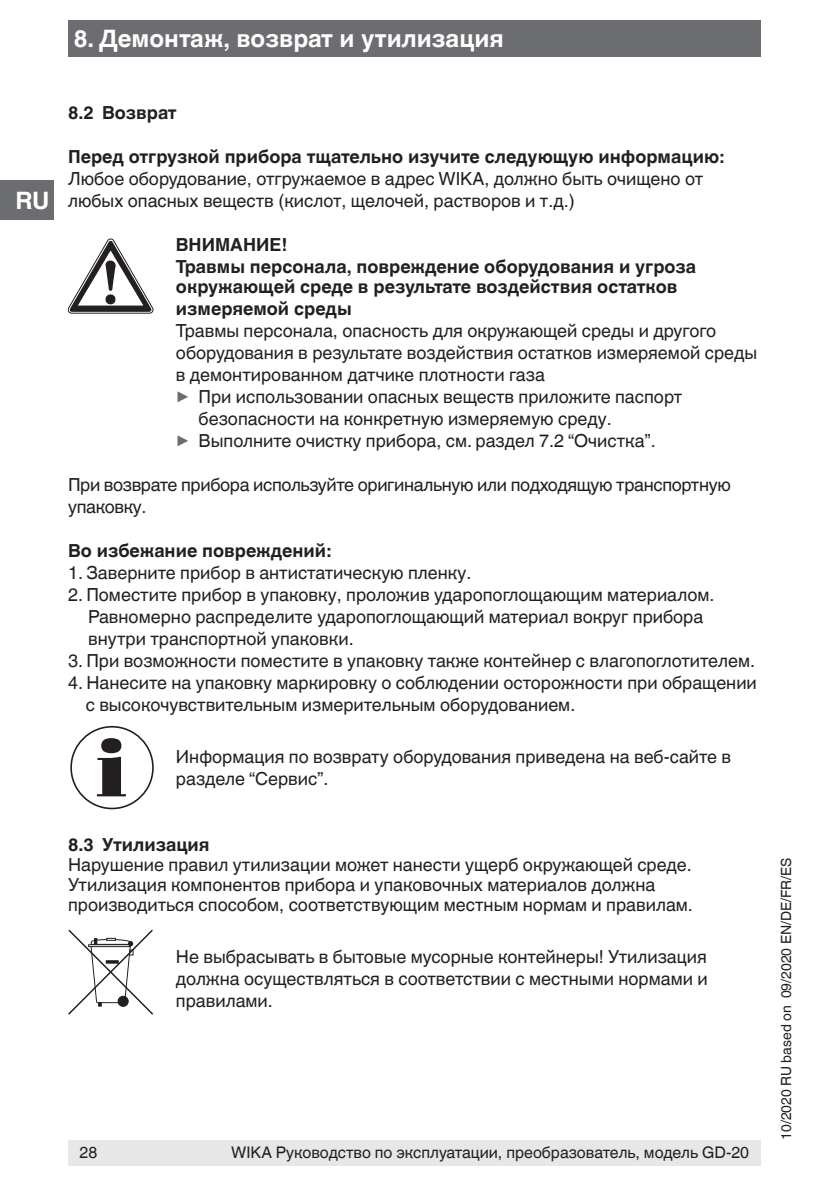
<style>
.page{position:relative;width:840px;height:1191px;background:#fff}
.page>*{position:absolute;margin:0;border:0;box-sizing:border-box;transform-origin:0 0}
.t1{font:700 24px "Helvetica World";color:#fff}
.t2{font:18px/22px "Helvetica World";color:#231f20}
.t3{font:700 18px/22px "Helvetica World";color:#231f20}
.t4{font:18px/22px "Helvetica World";letter-spacing:-.02em;color:#231f20}
.t5{font:16px "Helvetica World";color:#231f20}
.t6{font:14px "Helvetica World";color:#231f20}
.s1{font-size:17.8px;color:#6c6d70}
</style>
<div class="page">
<div style="left:68px;top:1140px;width:692px;height:25px;background:#e6e7e9"></div>
<div style="left:0;top:180px;width:54px;height:40px;background:#6c6d70"></div>
<div style="left:68px;top:20px;width:692px;height:37px;background:#6c6d70"></div>
<svg style="left:68px;top:239px;width:85px;height:74px"></svg>
<svg style="left:97px;top:738px;width:29px;height:58px"></svg>
<div style="left:70px;top:726px;width:84px;height:83px;border:2px solid #231f20;border-radius:50%"></div>
<svg style="left:68px;top:929px;width:85px;height:85px"></svg>
<h1 class="t1" style="left:74px;top:25px;width:431px">8. Демонтаж, возврат и утилизация</h1>
<h1 class="t1" style="left:15px;top:186px;width:36px">RU</h1>
<p class="t3" style="left:68px;top:102px;width:110px">8.2 Возврат</p>
<p class="t3" style="left:68px;top:146px;width:657px">Перед отгрузкой прибора тщательно изучите следующую информацию:</p>
<p class="t2" style="left:68px;top:168px;width:636px">Любое оборудование, отгружаемое в адрес WIKA, должно быть очищено от любых опасных веществ (кислот, щелочей, растворов и т.д.)</p>
<p class="t3" style="left:176px;top:234px;width:521px">ВНИМАНИЕ!<br>Травмы персонала, повреждение оборудования и угроза</p>
<p class="t3" style="left:176px;top:276px;width:502px">окружающей среде в результате воздействия остатков измеряемой среды</p>
<p class="t2" style="left:176px;top:320px;width:541px">Травмы персонала, опасность для окружающей среды и другого</p>
<p class="t2" style="left:176px;top:342px;width:582px">оборудования в результате воздействия остатков измеряемой среды</p>
<p class="t2" style="left:176px;top:364px;width:370px">в демонтированном датчике плотности газа</p>
<p class="t2" style="left:176px;top:386px;width:507px"><span class="s1">▶</span> При использовании опасных веществ приложите паспорт</p>
<p class="t2" style="left:198px;top:408px;width:414px">безопасности на конкретную измеряемую среду.</p>
<p class="t2" style="left:176px;top:430px;width:481px"><span class="s1">▶</span> Выполните очистку прибора, см. раздел 7.2 “Очистка”.</p>
<p class="t4" style="left:68px;top:474px;width:663px">При возврате прибора используйте оригинальную или подходящую транспортную упаковку.</p>
<p class="t3" style="left:68px;top:540px;width:264px">Во избежание повреждений:</p>
<p class="t2" style="left:68px;top:562px;width:404px">1. Заверните прибор в антистатическую пленку.</p>
<p class="t2" style="left:88px;top:584px;width:627px;text-indent:-20px">2. Поместите прибор в упаковку, проложив ударопоглощающим материалом.<br>Равномерно распределите ударопоглощающий материал вокруг прибора внутри транспортной упаковки.</p>
<p class="t2" style="left:68px;top:650px;width:688px">3. При возможности поместите в упаковку также контейнер с влагопоглотителем.</p>
<p class="t2" style="left:86px;top:672px;width:672px;text-indent:-18px">4. Нанесите на упаковку маркировку о соблюдении осторожности при обращении с высокочувствительным измерительным оборудованием.</p>
<p class="t2" style="left:176px;top:746px;width:556px">Информация по возврату оборудования приведена на веб-сайте в разделе “Сервис”.</p>
<p class="t3" style="left:68px;top:834px;width:143px">8.3 Утилизация</p>
<p class="t2" style="left:68px;top:855px;width:626px;line-height:20px">Нарушение правил утилизации может нанести ущерб окружающей среде.<br>Утилизация компонентов прибора и упаковочных материалов должна производиться способом, соответствующим местным нормам и правилам.</p>
<p class="t2" style="left:176px;top:946px;width:533px;text-align:justify">Не выбрасывать в бытовые мусорные контейнеры! Утилизация должна осуществляться в соответствии с местными нормами и правилами.</p>
<p class="t5" style="left:79px;top:1143px;width:19px">28</p>
<p class="t5" style="left:231px;top:1143px;width:519px">WIKA Руководство по эксплуатации, преобразователь, модель GD-20</p>
<p class="t6" style="left:777px;top:1140px;width:284px;rotate:-90deg">10/2020 RU based on 09/2020 EN/DE/FR/ES</p>
</div>
